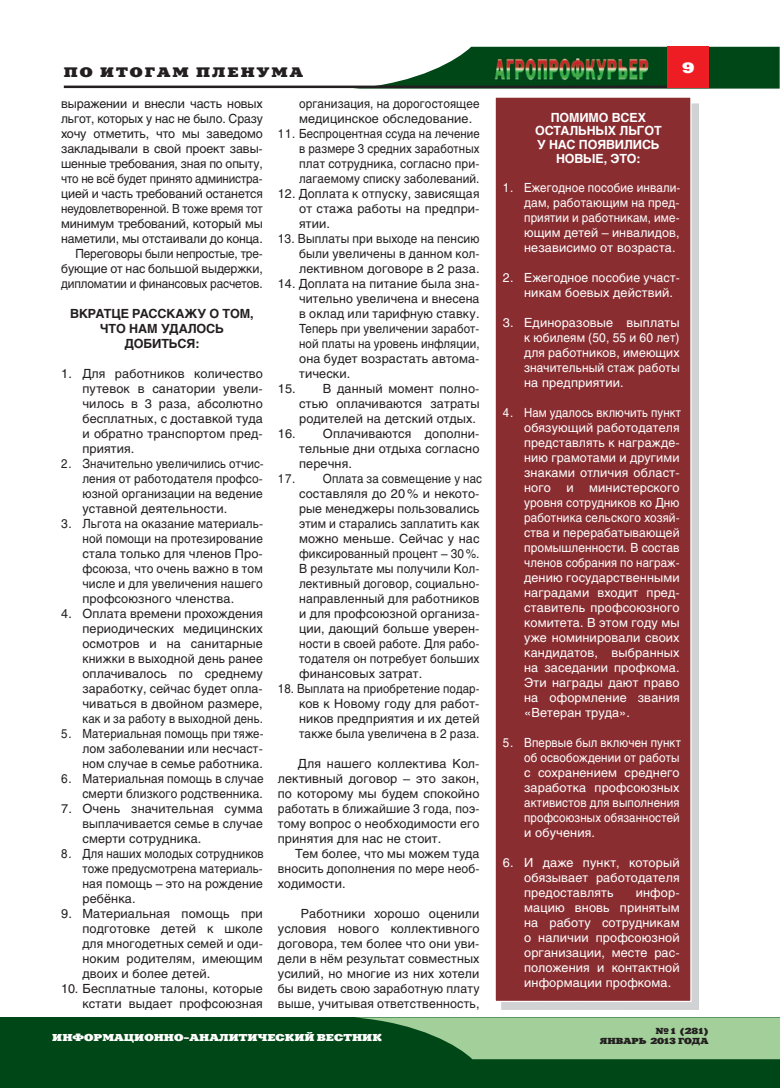
<style>
.page{position:relative;width:780px;height:1088px;background:#fff}
.page>*{position:absolute;margin:0;border:0;box-sizing:border-box;transform-origin:0 0}
.t1{font:700 15px "Xenia Extended C";color:#fff}
.t2{font:700 13.75px "Xenia Extended C";letter-spacing:.15em;color:#231f20}
.t3{font:12.5px/15px "Helios";letter-spacing:.01em;color:#231f20;text-align:justify}
.t4{font:12.5px/15px "Helios";letter-spacing:.01em;color:#231f20;text-align:justify;scale:.91 1}
.t5{font:12.5px/15px "Helios";letter-spacing:.01em;color:#fff;text-align:justify;scale:.91 1}
.t6{font:12.5px/15px "Helios";letter-spacing:-.01em;color:#231f20;text-align:right}
.t7{font:12.5px/15px "Helios";letter-spacing:.01em;color:#231f20;scale:.92 1}
.t8{font:12.5px/15px "Helios";letter-spacing:.01em;color:#fff;text-align:justify}
.t9{font:12.5px/15px "Helios";letter-spacing:.01em;color:#231f20;text-align:justify;scale:.96 1}
.t10{font:12.5px/15px "Helios";letter-spacing:.01em;color:#fff;text-align:justify;scale:.92 1}
.t11{font:12.5px/15px "Helios";letter-spacing:.01em;color:#fff;text-align:justify;scale:.93 1}
.t12{font:12.5px/15px "Helios";letter-spacing:.01em;color:#231f20;text-align:right;scale:.94 1}
.t13{font:12.5px/15px "Helios";letter-spacing:.01em;color:#231f20;text-align:justify;scale:.95 1}
.t14{font:700 12.5px/13.8px "Helios";letter-spacing:-.01em;color:#fff;text-align:center}
.t15{font:700 12.5px/15px "Helios";letter-spacing:-.01em;color:#231f20;text-align:center}
.t16{font:700 10px "Xenia Extended C";color:#fff}
.t17{font:700 8.75px/10.5px "Xenia Extended C";color:#231f20;text-align:right;scale:.95 1}
</style>
<div class="page">
<svg style="left:353px;top:47px;width:426px;height:42px"></svg>
<div style="left:0;top:1018px;width:18px;height:70px;background:#004717"></div>
<div style="left:18px;top:1018px;width:762px;height:70px;background:#004717"></div>
<hr style="left:64px;top:86px;width:645px;height:2px;background:#231f20">
<svg style="left:354px;top:1017px;width:426px;height:42px"></svg>
<div style="left:667px;top:46px;width:42px;height:42px;background:#ee1d23"></div>
<img style="left:494px;top:58px;width:156px;height:23px">
<img style="left:501px;top:104px;width:197px;height:905px">
<div style="left:495px;top:97px;width:195px;height:904px;background:#892d31"></div>
<div style="left:494px;top:96px;width:197px;height:906px;border:1px solid #fff"></div>
<p class="t2" style="left:64px;top:63px;width:241px">ПО ИТОГАМ ПЛЕНУМА</p>
<p class="t6" style="left:61px;top:96px;width:203px">выражении и внесли часть новых льгот, которых у нас не было. Сразу хочу отметить, что мы заведомо закладывали в свой проект завы&shy;шенные требования, зная по опыту, что не всё будет принято администра&shy;цией и часть требований останется неудовлетворенной. В тоже время тот минимум требований, который мы наметили, мы отстаивали до конца.<br>Переговоры были непростые, тре&shy;бующие от нас большой выдержки, дипломатии и финансовых расчетов.</p>
<p class="t15" style="left:70px;top:306px;width:185px">ВКРАТЦЕ РАССКАЖУ О ТОМ,<br>ЧТО НАМ УДАЛОСЬ<br>ДОБИТЬСЯ:</p>
<p class="t3" style="left:82px;top:366px;width:182px;text-indent:-21px">1. Для работников количество путевок в санатории увели&shy;чилось в 3 раза, абсолютно бесплатных, с доставкой туда и обратно транспортом пред&shy;приятия.</p>
<p class="t4" style="left:82px;top:456px;width:201px;text-indent:-21px">2. Значительно увеличились отчис&shy;ления от работодателя профсо&shy;юзной организации на ведение уставной деятельности.</p>
<p class="t9" style="left:82px;top:516px;width:190px;text-indent:-21px">3. Льгота на оказание материаль&shy;ной помощи на протезирование стала только для членов Про&shy;фсоюза, что очень важно в том числе и для увеличения нашего профсоюзного членства.</p>
<p class="t3" style="left:82px;top:606px;width:182px;text-indent:-21px">4. Оплата времени прохождения периодических медицинских осмотров и на санитарные книжки в выходной день ранее оплачивалось по среднему заработку, сейчас будет опла&shy;чиваться в двойном размере, как и за работу в выходной день.</p>
<p class="t4" style="left:82px;top:726px;width:200px;text-indent:-21px">5. Материальная помощь при тяже&shy;лом заболевании или несчаст&shy;ном случае в семье работника.</p>
<p class="t12" style="left:61px;top:771px;width:217px">6. Материальная помощь в случае смерти близкого родственника.</p>
<p class="t3" style="left:82px;top:801px;width:182px;text-indent:-21px">7. Очень значительная сумма выплачивается семье в случае смерти сотрудника.</p>
<p class="t4" style="left:82px;top:846px;width:201px;text-indent:-21px">8. Для наших молодых сотрудников тоже предусмотрена материаль&shy;ная помощь – это на рождение ребёнка.</p>
<p class="t3" style="left:82px;top:906px;width:182px;text-indent:-21px">9. Материальная помощь при подготовке детей к школе для многодетных семей и оди&shy;ноким родителям, имеющим двоих и более детей.</p>
<p class="t3" style="left:61px;top:981px;width:203px;text-align:right">10. Бесплатные талоны, которые кстати выдает профсоюзная</p>
<p class="t12" style="left:299px;top:96px;width:193px;text-align:left">организация, на дорогостоящее медицинское обследование.</p>
<p class="t4" style="left:299px;top:126px;width:200px;text-indent:-21px">11. Беспроцентная ссуда на лечение в размере 3 средних заработных плат сотрудника, согласно при&shy;лагаемому списку заболеваний.</p>
<p class="t3" style="left:299px;top:186px;width:182px;text-indent:-21px">12. Доплата к отпуску, зависящая от стажа работы на предпри&shy;ятии.</p>
<p class="t13" style="left:299px;top:231px;width:191px;text-indent:-21px">13. Выплаты при выходе на пенсию были увеличены в данном кол&shy;лективном договоре в 2 раза.</p>
<p class="t3" style="left:299px;top:276px;width:182px;text-indent:-21px">14. Доплата на питание была зна&shy;чительно увеличена и внесена в оклад или тарифную ставку.<br>Теперь при увеличении заработ&shy;ной платы на уровень инфляции, она будет возрастать автома&shy;тически.</p>
<p class="t3" style="left:299px;top:381px;width:182px;text-indent:-21px">15. В данный момент полно&shy;стью оплачиваются затраты родителей на детский отдых.</p>
<p class="t3" style="left:299px;top:426px;width:182px;text-indent:-21px">16. Оплачиваются дополни&shy;тельные дни отдыха согласно перечня.</p>
<p class="t7" style="left:299px;top:471px;width:200px;text-indent:-21px">17. Оплата за совмещение у нас составляля до 20 % и некото&shy;рые менеджеры пользовались этим и старались заплатить как можно меньше. Сейчас у нас фиксированный процент – 30 %.<br>В результате мы получили Кол&shy;лективный договор, социально&shy;направленный для работников и для профсоюзной организа&shy;ции, дающий больше уверен&shy;ности в своей работе. Для рабо&shy;тодателя он потребует больших финансовых затрат.</p>
<p class="t4" style="left:299px;top:681px;width:200px;text-indent:-21px">18. Выплата на приобретение подар&shy;ков к Новому году для работ&shy;ников предприятия и их детей также была увеличена в 2 раза.</p>
<p class="t3" style="left:298px;top:756px;width:183px">Для нашего коллектива Кол-</p>
<p class="t3" style="left:278px;top:771px;width:203px">лективный договор – это закон,</p>
<p class="t3" style="left:278px;top:786px;width:203px">по которому мы будем спокойно</p>
<p class="t9" style="left:278px;top:801px;width:211px">работать в ближайшие 3 года, поэ-</p>
<p class="t3" style="left:278px;top:816px;width:203px">тому вопрос о необходимости его</p>
<p class="t3" style="left:278px;top:831px;width:165px">принятия для нас не стоит.</p>
<p class="t3" style="left:295px;top:846px;width:186px">Тем более, что мы можем туда</p>
<p class="t3" style="left:278px;top:861px;width:203px">вносить дополнения по мере необ-</p>
<p class="t3" style="left:278px;top:876px;width:69px">ходимости.</p>
<p class="t3" style="left:278px;top:906px;width:203px;text-indent:23px">Работники хорошо оценили условия нового коллективного договора, тем более что они уви&shy;дели в нём результат совместных усилий, но многие из них хотели бы видеть свою заработную плату выше, учитывая ответственность,</p>
<p class="t16" style="left:52px;top:1031px;width:331px">ИНФОРМАЦИОННО-АНАЛИТИЧЕСКИЙ ВЕСТНИК</p>
<p class="t1" style="left:682px;top:58px;width:14px">9</p>
<p class="t14" style="left:535px;top:110px;width:128px">ПОМИМО ВСЕХ<br>ОСТАЛЬНЫХ ЛЬГОТ<br>У НАС ПОЯВИЛИСЬ<br>НОВЫЕ, ЭТО:</p>
<p class="t11" style="left:524px;top:179px;width:169px;text-indent:-21px">1. Ежегодное пособие инвали&shy;дам, работающим на пред&shy;приятии и работникам, име&shy;ющим детей – инвалидов, независимо от возраста.</p>
<p class="t8" style="left:524px;top:269px;width:157px;text-indent:-21px">2. Ежегодное пособие участ&shy;никам боевых действий.</p>
<p class="t8" style="left:524px;top:314px;width:157px;text-indent:-21px">3. Единоразовые выплаты к юбилеям (50, 55 и 60 лет) для работников, имеющих значительный стаж работы на предприятии.</p>
<p class="t5" style="left:524px;top:404px;width:174px;text-indent:-21px">4. Нам удалось включить пункт обязующий работодателя представлять к награжде&shy;нию грамотами и другими знаками отличия област&shy;ного и министерского уровня сотрудников ко Дню работника сельского хозяй&shy;ства и перерабатывающей промышленности. В состав членов собрания по награж&shy;дению государственными наградами входит пред&shy;ставитель профсоюзного комитета. В этом году мы уже номинировали своих кандидатов, выбранных на заседании профкома.<br>Эти награды дают право на оформление звания «Ветеран труда».</p>
<p class="t10" style="left:524px;top:734px;width:172px;text-indent:-21px">5. Впервые был включен пункт об освобождении от работы с сохранением среднего заработка профсоюзных активистов для выполнения профсоюзных обязанностей и обучения.</p>
<p class="t8" style="left:524px;top:854px;width:157px;text-indent:-21px">6. И даже пункт, который обязывает работодателя предоставлять</p>
<p class="t8" style="left:524px;top:884px;width:157px;text-indent:112px">инфор&shy;мацию вновь принятым на работу сотрудникам о наличии профсоюзной организации, месте рас&shy;положения и контактной информации профкома.</p>
<p class="t17" style="left:599px;top:1025px;width:116px">№ 1 (281)<br>ЯНВАРЬ 2013 ГОДА</p>
</div>
